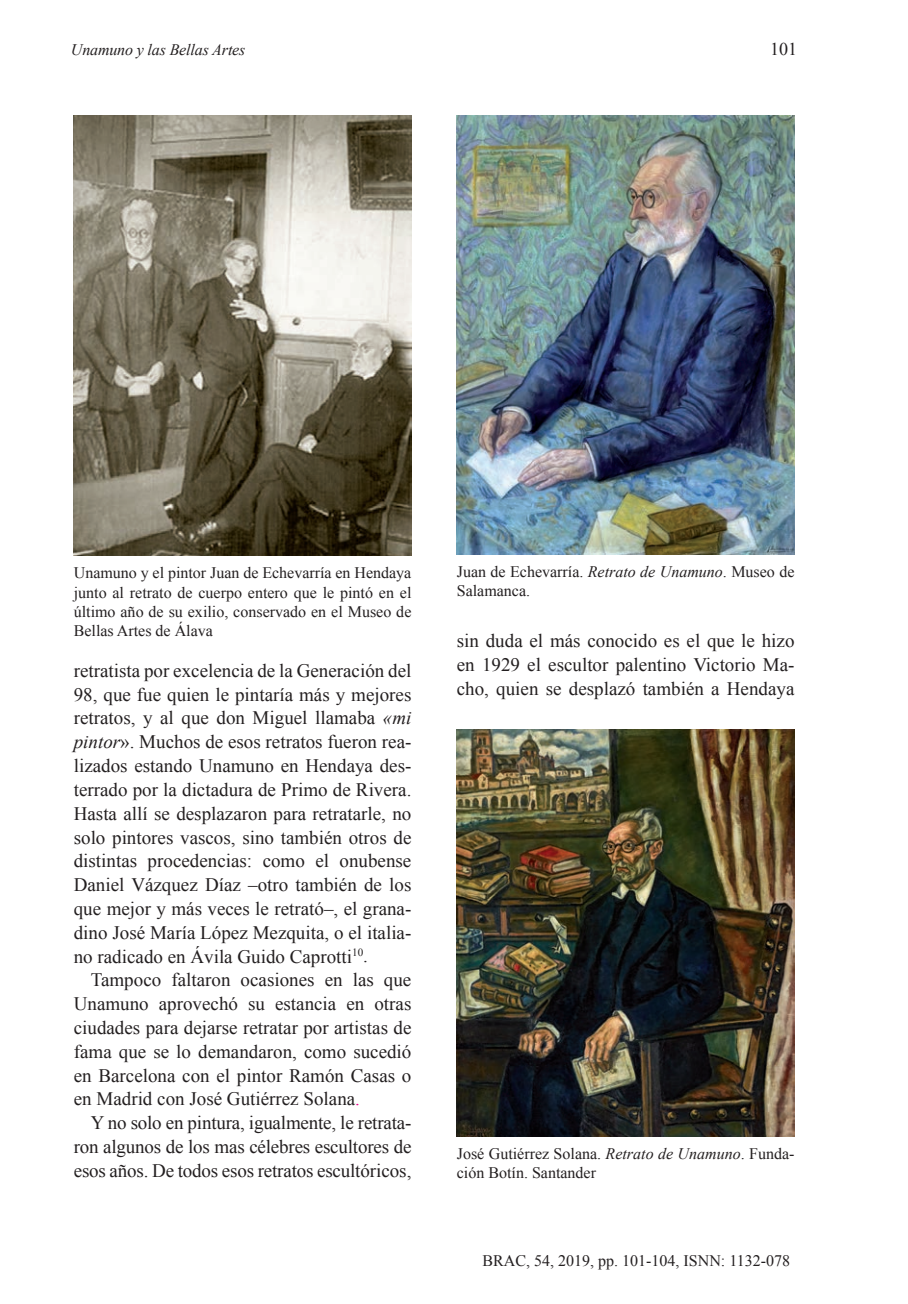
<style>
.page{position:relative;width:908px;height:1304px;background:#fff}
.page>*{position:absolute;margin:0;border:0;box-sizing:border-box;transform-origin:0 0}
._01-TEXTO_GENERAL{font:19px/23.8px "Times New Roman";color:#231f20;text-align:justify}
.t1{font:18px "Times New Roman";color:#231f20}
._11-PIE_DE_ILUSTRACI{font:16px/19.2px "Times New Roman";color:#231f20}
.t2{font:italic 16px "Times New Roman";letter-spacing:-.01em;color:#231f20}
.s1{font-style:italic}
.s2{color:#ed028c}
</style>
<div class="page">
<img style="left:456px;top:115px;width:338px;height:440px">
<img style="left:74px;top:115px;width:337px;height:441px">
<img style="left:456px;top:730px;width:338px;height:407px">
<p class="t2" style="left:71px;top:39px;width:176px">Unamuno y las Bellas Artes</p>
<p class="t1" style="left:770px;top:37px;width:28px">101</p>
<p class="_11-PIE_DE_ILUSTRACI" style="left:74px;top:563px;width:339px;text-align:justify">Unamuno y el pintor Juan de Echevarría en Hendaya junto al retrato de cuerpo entero que le pintó en el último año de su exilio, conservado en el Museo de Bellas Artes de Álava</p>
<p class="_01-TEXTO_GENERAL" style="left:74px;top:658px;width:339px">retratista por excelencia de la Generación del 98, que fue quien le pintaría más y mejores retratos, y al que don Miguel llamaba <span class="s1">«mi pintor</span>». Muchos de esos retratos fueron rea&shy;lizados estando Unamuno en Hendaya des&shy;terrado por la dictadura de Primo de Rivera.<br>Hasta allí se desplazaron para retratarle, no solo pintores vascos, sino también otros de distintas procedencias: como el onubense Daniel Vázquez Díaz –otro también de los que mejor y más veces le retrató–, el grana&shy;dino José María López Mezquita, o el italia&shy;no radicado en Ávila Guido Caprotti<sup>10</sup>.</p>
<p class="_01-TEXTO_GENERAL" style="left:74px;top:968px;width:339px;text-indent:17px">Tampoco faltaron ocasiones en las que Unamuno aprovechó su estancia en otras ciudades para dejarse retratar por artistas de fama que se lo demandaron, como sucedió en Barcelona con el pintor Ramón Casas o en Madrid con José Gutiérrez Solana<span class="s2">.</span></p>
<p class="_01-TEXTO_GENERAL" style="left:74px;top:1111px;width:339px;text-indent:17px">Y no solo en pintura, igualmente, le retrata&shy;ron algunos de los mas célebres escultores de esos años. De todos esos retratos escultóricos,</p>
<p class="_11-PIE_DE_ILUSTRACI" style="left:456px;top:562px;width:339px">Juan de Echevarría. <span class="s1">Retrato de Unamuno</span>. Museo de<br>Salamanca.</p>
<p class="_01-TEXTO_GENERAL" style="left:456px;top:629px;width:339px">sin duda el más conocido es el que le hizo en 1929 el escultor palentino Victorio Ma&shy;cho, quien se desplazó también a Hendaya</p>
<p class="_11-PIE_DE_ILUSTRACI" style="left:456px;top:1144px;width:339px">José Gutiérrez Solana. <span class="s1">Retrato de Unamuno</span>. Funda&shy;ción Botín. Santander</p>
<p class="_11-PIE_DE_ILUSTRACI" style="left:482px;top:1251px;width:309px">BRAC, 54, 2019, pp. 101-104, ISNN: 1132-078</p>
</div>
